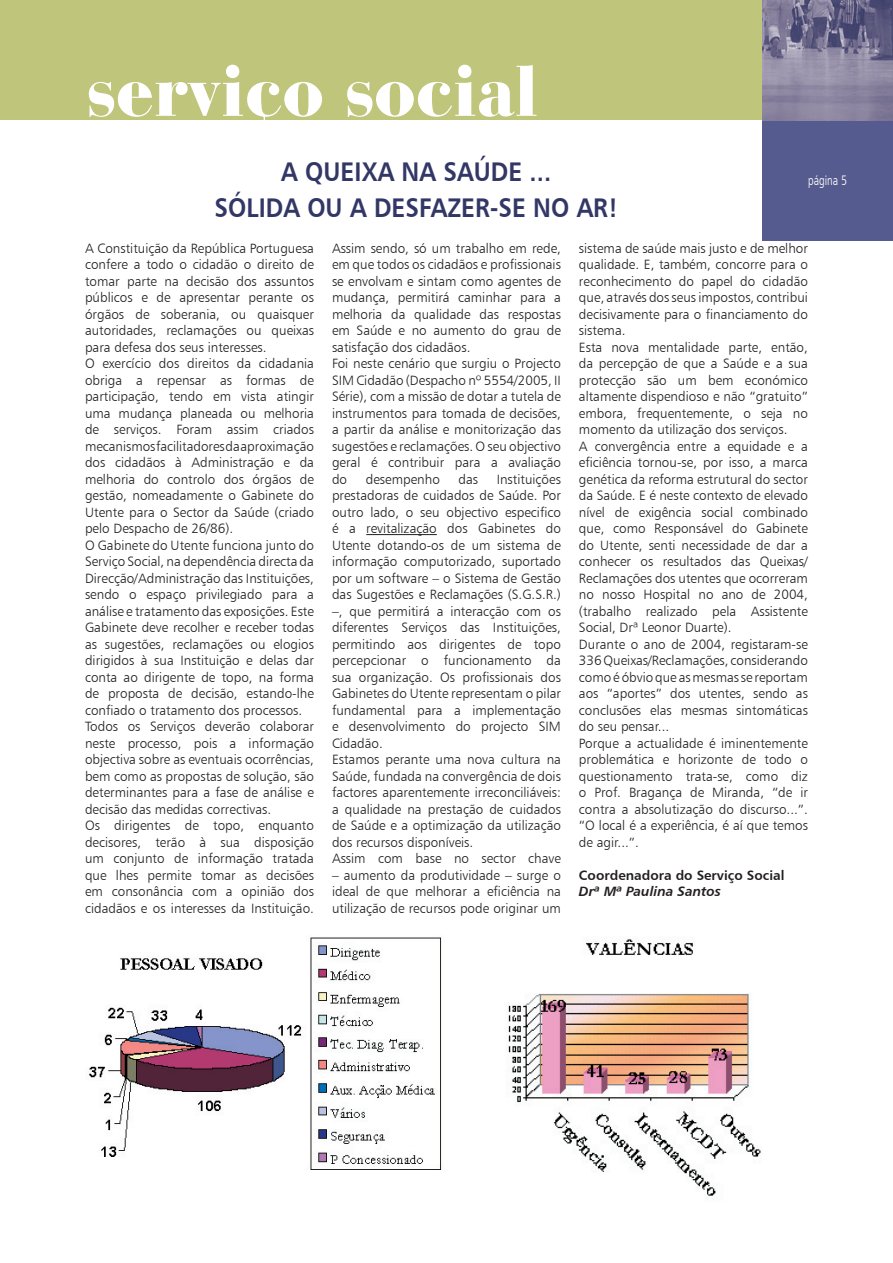
<style>
.page{position:relative;width:893px;height:1263px;background:#fff}
.page>*{position:absolute;margin:0;border:0;box-sizing:border-box;transform-origin:0 0}
.t1{font:900 75px "Bauer Bodoni BT";letter-spacing:.005em;color:#fff}
.t2{font:27px/36px "Humanist 777 BT Bold B";letter-spacing:.005em;color:#323766;text-align:center;scale:.9 1}
.t3{font:13.5px/16.5px "Humanist 777 BT Light B";color:#231f20}
.t4{font:13.5px "Humanist 777 BT Bold B";color:#231f20}
.t5{font:13.5px "Humanist 777 BT Bold Italic B";color:#231f20}
.t6{font:13.5px "Frut";color:#fff;scale:.9 1}
</style>
<div class="page">
<div style="left:0;top:0;width:893px;height:120px;background:#bfc57b"></div>
<div style="left:762px;top:120px;width:131px;height:120px;background:#555b8e"></div>
<img style="left:421px;top:939px;width:340px;height:259px">
<img style="left:762px;top:0;width:131px;height:120px">
<hr style="left:366px;top:534px;width:71px;height:1px;background:#231f20">
<img style="left:89px;top:937px;width:365px;height:232px">
<h1 class="t1" style="left:87px;top:44px;width:453px">serviço social</h1>
<h2 class="t2" style="left:214px;top:153px;width:450px">A QUEIXA NA SAÚDE ...<br>SÓLIDA OU A DESFAZER-SE NO AR!</h2>
<p class="t3" style="left:85px;top:239px;width:230px">A Constituição da República Portuguesa confere a todo o cidadão o direito de tomar parte na decisão dos assuntos públicos e de apresentar perante os órgãos de soberania, ou quaisquer autoridades, reclamações ou queixas para defesa dos seus interesses.<br>O exercício dos direitos da cidadania obriga a repensar as formas de participação, tendo em vista atingir uma mudança planeada ou melhoria de serviços. Foram assim criados mecanismos facilitadores da aproximação dos cidadãos à Administração e da melhoria do controlo dos órgãos de gestão, nomeadamente o Gabinete do Utente para o Sector da Saúde (criado pelo Despacho de 26/86).<br>O Gabinete do Utente funciona junto do Serviço Social, na dependência directa da Direcção/Administração das Instituições, sendo o espaço privilegiado para a análise e tratamento das exposições. Este Gabinete deve recolher e receber todas as sugestões, reclamações ou elogios dirigidos à sua Instituição e delas dar conta ao dirigente de topo, na forma de proposta de decisão, estando-lhe confiado o tratamento dos processos.<br>Todos os Serviços deverão colaborar neste processo, pois a informação objectiva sobre as eventuais ocorrências, bem como as propostas de solução, são determinantes para a fase de análise e decisão das medidas correctivas.<br>Os dirigentes de topo, enquanto decisores, terão à sua disposição um conjunto de informação tratada que lhes permite tomar as decisões em consonância com a opinião dos cidadãos e os interesses da Instituição.</p>
<p class="t3" style="left:332px;top:239px;width:230px">Assim sendo, só um trabalho em rede, em que todos os cidadãos e profissionais se envolvam e sintam como agentes de mudança, permitirá caminhar para a melhoria da qualidade das respostas em Saúde e no aumento do grau de satisfação dos cidadãos.<br>Foi neste cenário que surgiu o Projecto SIM Cidadão (Despacho nº 5554/2005, II Série), com a missão de dotar a tutela de instrumentos para tomada de decisões, a partir da análise e monitorização das sugestões e reclamações. O seu objectivo geral é contribuir para a avaliação do</p>
<p class="t6" style="left:808px;top:173px;width:45px">página 5</p>
<p class="t3" style="left:579px;top:239px;width:230px">sistema de saúde mais justo e de melhor qualidade. E, também, concorre para o reconhecimento do papel do cidadão que, através dos seus impostos, contribui decisivamente para o financiamento do sistema.<br>Esta nova mentalidade parte, então, da percepção de que a Saúde e a sua protecção são um bem económico altamente dispendioso e não “gratuito” embora, frequentemente, o seja no momento da utilização dos serviços.<br>A convergência entre a equidade e a eficiência tornou-se, por isso, a marca genética da reforma estrutural do sector da Saúde. E é neste contexto de elevado nível de exigência social combinado que, como Responsável do Gabinete do Utente, senti necessidade de dar a conhecer os resultados das Queixas/ Reclamações dos utentes que ocorreram no nosso Hospital no ano de 2004, (trabalho realizado pela Assistente Social, Drª Leonor Duarte).<br>Durante o ano de 2004, registaram-se 336 Queixas/Reclamações, considerando como é óbvio que as mesmas se reportam aos “aportes” dos utentes, sendo as conclusões elas mesmas sintomáticas do seu pensar...<br>Porque a actualidade é iminentemente problemática e horizonte de todo o questionamento trata-se, como diz o Prof. Bragança de Miranda, “de ir contra a absolutização do discurso...”. “O local é a experiência, é aí que temos de agir...”.</p>
<p class="t4" style="left:579px;top:866px;width:207px">Coordenadora do Serviço Social</p>
<p class="t5" style="left:579px;top:883px;width:144px">Drª Mª Paulina Santos</p>
<p class="t3" style="left:366px;top:470px;width:76px">desempenho</p>
<p class="t3" style="left:458px;top:470px;width:21px">das</p>
<p class="t3" style="left:332px;top:470px;width:230px;text-indent:165px">Instituições prestadoras de cuidados de Saúde. Por outro lado, o seu objectivo especifico é a revitalização dos Gabinetes do Utente dotando-os de um sistema de informação computorizado, suportado por um software – o Sistema de Gestão das Sugestões e Reclamações (S.G.S.R.) –, que permitirá a interacção com os diferentes Serviços das Instituições, permitindo aos dirigentes de topo percepcionar o funcionamento da sua organização. Os profissionais dos Gabinetes do Utente representam o pilar fundamental para a implementação e desenvolvimento do projecto SIM Cidadão.<br>Estamos perante uma nova cultura na Saúde, fundada na convergência de dois factores aparentemente irreconciliáveis: a qualidade na prestação de cuidados de Saúde e a optimização da utilização dos recursos disponíveis.<br>Assim com base no sector chave</p>
<p class="t3" style="left:332px;top:866px;width:230px;text-align:justify">– aumento da produtividade – surge o ideal de que melhorar a eficiência na utilização de recursos pode originar um</p>
</div>
